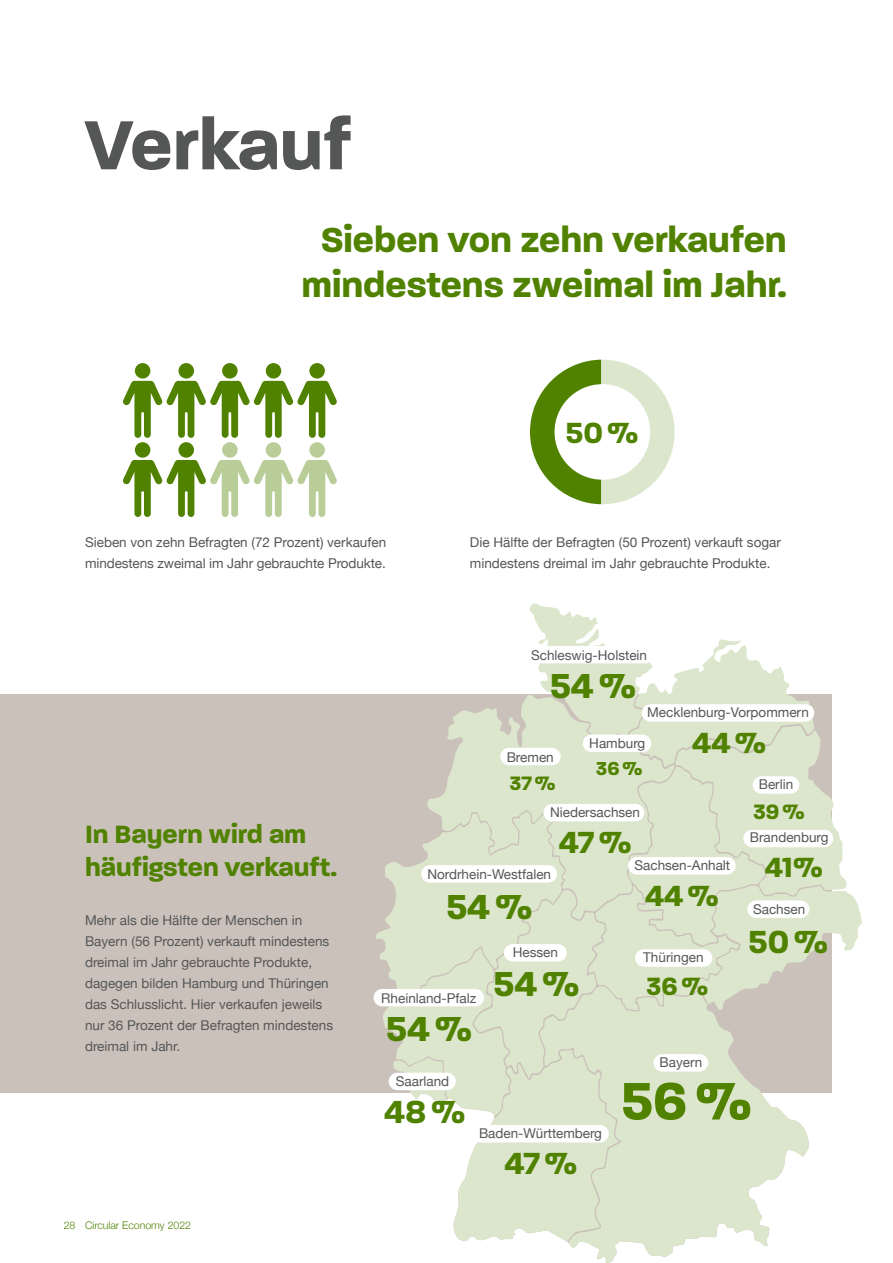
<style>
.page{position:relative;width:893px;height:1263px;background:#fff}
.page>*{position:absolute;margin:0;border:0;box-sizing:border-box;transform-origin:0 0}
.t1{font:700 75px "Paralucent";color:#555756}
.t2{font:700 57px "Paralucent";color:#508200}
.t3{font:700 37.5px/45px "Paralucent";color:#508200;text-align:center}
.t4{font:700 34.5px "Paralucent";color:#508200}
.t5{font:700 33px "Paralucent";color:#508200}
.t6{font:700 31.5px "Paralucent";color:#508200}
.t7{font:700 30px "Paralucent";color:#508200}
.t8{font:700 27px/32.4px "Paralucent";color:#508200}
.t9{font:700 22.5px "Paralucent";color:#508200}
.t10{font:700 21px "Paralucent";color:#508200}
.t11{font:700 20.25px "Paralucent";color:#508200}
.t12{font:13.5px/21px "Helvetica Neue";color:#555756}
.t13{font:300 10.5px "Helvetica Neue";color:#508200}
</style>
<div class="page">
<div style="left:0;top:694px;width:831px;height:399px;background:#cbc1bb"></div>
<svg style="left:123px;top:363px;width:214px;height:154px"></svg>
<svg style="left:530px;top:360px;width:145px;height:144px"></svg>
<svg style="left:566px;top:1241px;width:202px;height:22px"></svg>
<svg style="left:375px;top:603px;width:487px;height:638px"></svg>
<div style="left:421px;top:865px;width:136px;height:18px;background:#fff;border-radius:9px"></div>
<div style="left:504px;top:944px;width:63px;height:17px;background:#fff;border-radius:9px"></div>
<div style="left:373px;top:989px;width:111px;height:17px;background:#fff;border-radius:9px"></div>
<div style="left:389px;top:1073px;width:67px;height:17px;background:#fff;border-radius:9px"></div>
<div style="left:470px;top:1125px;width:139px;height:17px;background:#fff;border-radius:9px"></div>
<div style="left:653px;top:1054px;width:55px;height:17px;background:#fff;border-radius:9px"></div>
<div style="left:635px;top:949px;width:77px;height:18px;background:#fff;border-radius:9px"></div>
<div style="left:747px;top:900px;width:62px;height:18px;background:#fff;border-radius:9px"></div>
<div style="left:628px;top:857px;width:108px;height:17px;background:#fff;border-radius:9px"></div>
<div style="left:543px;top:804px;width:101px;height:17px;background:#fff;border-radius:9px"></div>
<div style="left:743px;top:830px;width:90px;height:17px;background:#fff;border-radius:9px"></div>
<div style="left:753px;top:776px;width:46px;height:18px;background:#fff;border-radius:9px"></div>
<div style="left:500px;top:748px;width:61px;height:17px;background:#fff;border-radius:9px"></div>
<div style="left:583px;top:735px;width:68px;height:17px;background:#fff;border-radius:9px"></div>
<div style="left:526px;top:646px;width:128px;height:17px;background:#fff;border-radius:9px"></div>
<div style="left:642px;top:704px;width:172px;height:18px;background:#fff;border-radius:9px"></div>
<hr style="left:892px;top:505px;width:1px;height:388px;background:#cbc1bb">
<h1 class="t1" style="left:85px;top:100px;width:268px">Verkauf</h1>
<h3 class="t3" style="left:301px;top:218px;width:487px">Sieben von zehn verkaufen mindestens zweimal im Jahr.</h3>
<h3 class="t6" style="left:565px;top:413px;width:75px">50%</h3>
<p class="t12" style="left:85px;top:533px;width:303px">Sieben von zehn Befragten (72 Prozent) verkaufen mindestens zweimal im Jahr gebrauchte Produkte.</p>
<p class="t12" style="left:470px;top:533px;width:312px">Die Hälfte der Befragten (50 Prozent) verkauft sogar mindestens dreimal im Jahr gebrauchte Produkte.</p>
<p class="t12" style="left:531px;top:645px;width:117px">Schleswig-Holstein</p>
<h3 class="t3" style="left:549px;top:663px;width:88px">54%</h3>
<p class="t12" style="left:647px;top:702px;width:163px">Mecklenburg-Vorpommern</p>
<h3 class="t8" style="left:85px;top:818px;width:253px">In Bayern wird am häufigsten verkauft.</h3>
<p class="t12" style="left:85px;top:911px;width:250px">Mehr als die Hälfte der Menschen in Bayern (56 Prozent) verkauft mindestens dreimal im Jahr gebrauchte Produkte, dagegen bilden Hamburg und Thüringen das Schlusslicht. Hier verkaufen jeweils nur 36 Prozent der Befragten mindestens dreimal im Jahr.</p>
<p class="t13" style="left:64px;top:1217px;width:129px">28 Circular Economy 2022</p>
<p class="t12" style="left:507px;top:747px;width:49px">Bremen</p>
<h3 class="t10" style="left:509px;top:770px;width:48px">37%</h3>
<p class="t12" style="left:589px;top:734px;width:57px">Hamburg</p>
<h3 class="t11" style="left:596px;top:756px;width:48px">36%</h3>
<p class="t12" style="left:550px;top:803px;width:92px">Niedersachsen</p>
<h3 class="t5" style="left:559px;top:822px;width:75px">47%</h3>
<h3 class="t6" style="left:692px;top:723px;width:76px">44%</h3>
<p class="t12" style="left:759px;top:775px;width:36px">Berlin</p>
<h3 class="t9" style="left:753px;top:798px;width:53px">39%</h3>
<p class="t12" style="left:750px;top:827px;width:80px">Brandenburg</p>
<p class="t12" style="left:427px;top:864px;width:125px">Nordrhein-Westfalen</p>
<h3 class="t3" style="left:493px;top:867px;width:89px;line-height:77.7px;text-align:left;text-indent:-47px">54%<br>54%</h3>
<h3 class="t3" style="left:386px;top:1006px;width:88px">54%</h3>
<p class="t12" style="left:513px;top:942px;width:47px">Hessen</p>
<p class="t12" style="left:381px;top:988px;width:96px">Rheinland-Pfalz</p>
<p class="t12" style="left:396px;top:1071px;width:55px">Saarland</p>
<h3 class="t4" style="left:384px;top:1091px;width:83px">48%</h3>
<p class="t12" style="left:479px;top:1123px;width:124px">Baden-Württemberg</p>
<h3 class="t5" style="left:504px;top:1143px;width:75px">47%</h3>
<p class="t12" style="left:634px;top:856px;width:97px">Sachsen-Anhalt</p>
<h3 class="t6" style="left:645px;top:876px;width:76px">44%</h3>
<p class="t12" style="left:643px;top:948px;width:62px">Thüringen</p>
<h3 class="t8" style="left:646px;top:969px;width:64px">36%</h3>
<h3 class="t7" style="left:765px;top:849px;width:60px">41%</h3>
<p class="t12" style="left:753px;top:899px;width:54px">Sachsen</p>
<h3 class="t4" style="left:748px;top:921px;width:82px">50%</h3>
<p class="t12" style="left:660px;top:1053px;width:44px">Bayern</p>
<h2 class="t2" style="left:620px;top:1066px;width:134px">56%</h2>
</div>
